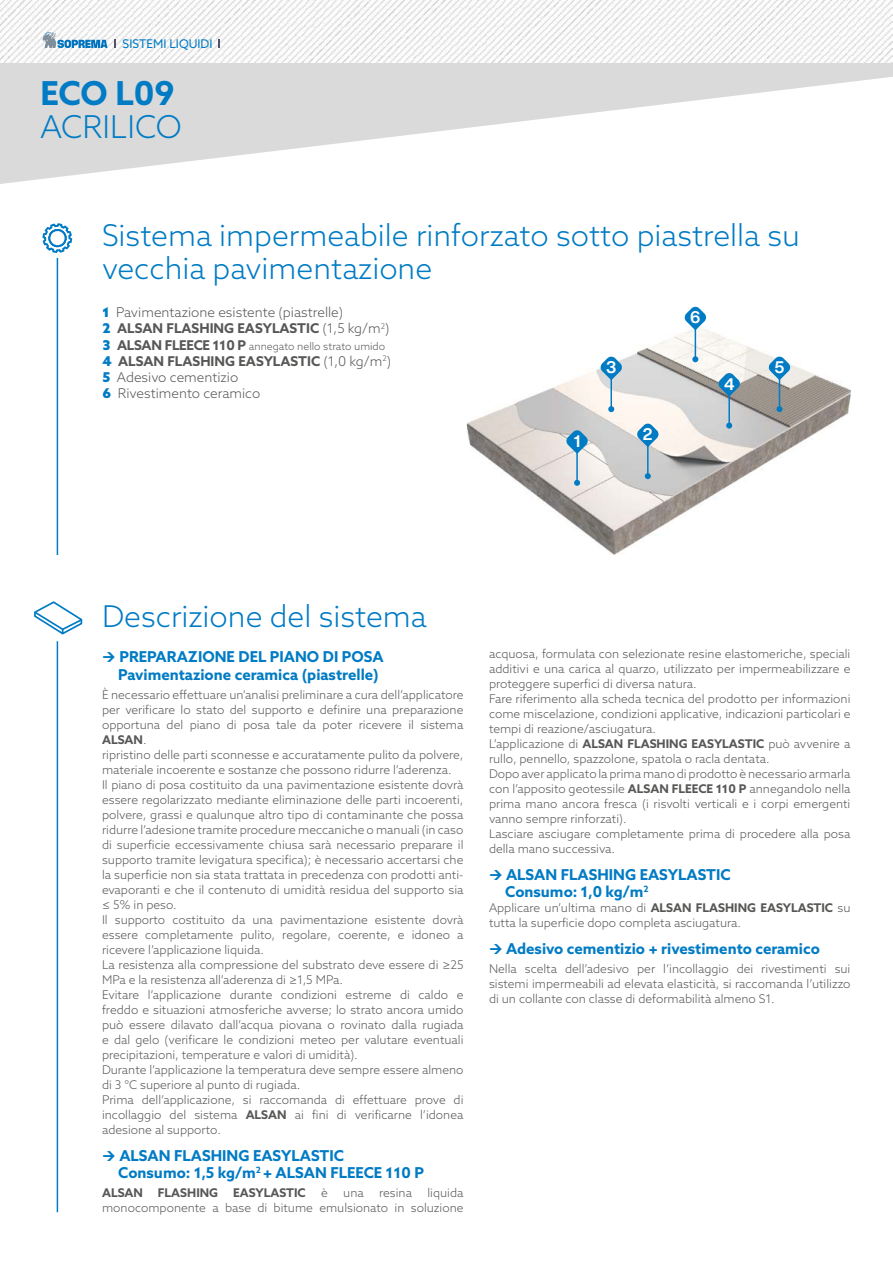
<style>
.page{position:relative;width:893px;height:1263px;background:#fff}
.page>*{position:absolute;margin:0;border:0;box-sizing:border-box;transform-origin:0 0}
.t1{font:700 33px "Azo Sans";letter-spacing:-.005em;color:#007bc4}
.t2{font:300 31.5px "Azo Sans";color:#007bc4}
.t3{font:300 30px/33px "Azo Sans";color:#007bc4}
.t4{font:700 16.5px "Helvetica Now Display";color:#fff}
.t5{font:700 15px/17.5px "Azo Sans";color:#007bc4}
.t6{font:300 13.5px/16.2px "Azo Sans";color:#575756}
.t7{font:300 12px/15px "Azo Sans";color:#575756}
.t8{font:700 12px "Azo Sans";color:#575756}
.t9{font:12px "Azo Sans";color:#007bc4}
.t10{font:300 10.5px "Azo Sans";color:#575756}
.s1{font-weight:900;color:#007bc4}
.s2{font-weight:700}
.s3{font-weight:900;font-size:13.5px;color:#007bc4}
.s4{font-weight:700;font-size:13.5px}
</style>
<div class="page">
<svg style="left:0;top:63px;width:893px;height:121px;fill:#dadada"></svg>
<img style="left:0;top:0;width:893px;height:63px">
<svg style="left:43px;top:32px;width:64px;height:16px"></svg>
<hr style="left:57px;top:258px;width:1px;height:297px;background:#007bc4">
<svg style="left:42px;top:223px;width:31px;height:30px"></svg>
<img style="left:466px;top:330px;width:384px;height:225px">
<svg style="left:600px;top:356px;width:22px;height:24px"></svg>
<hr style="left:610px;top:375px;width:2px;height:34px;background:#007bc4">
<svg style="left:608px;top:406px;width:6px;height:6px"></svg>
<svg style="left:637px;top:423px;width:22px;height:24px"></svg>
<hr style="left:647px;top:442px;width:2px;height:34px;background:#007bc4">
<svg style="left:645px;top:473px;width:6px;height:6px"></svg>
<svg style="left:566px;top:430px;width:22px;height:24px"></svg>
<hr style="left:576px;top:448px;width:2px;height:35px;background:#007bc4">
<svg style="left:574px;top:480px;width:6px;height:6px"></svg>
<svg style="left:718px;top:372px;width:22px;height:25px"></svg>
<hr style="left:728px;top:391px;width:2px;height:35px;background:#007bc4">
<svg style="left:726px;top:423px;width:6px;height:6px"></svg>
<svg style="left:34px;top:601px;width:49px;height:34px"></svg>
<hr style="left:57px;top:641px;width:1px;height:571px;background:#007bc4">
<svg style="left:768px;top:356px;width:23px;height:24px"></svg>
<hr style="left:779px;top:375px;width:1px;height:34px;background:#007bc4">
<svg style="left:776px;top:406px;width:6px;height:6px"></svg>
<svg style="left:684px;top:306px;width:22px;height:24px"></svg>
<hr style="left:695px;top:325px;width:1px;height:34px;background:#007bc4">
<svg style="left:692px;top:356px;width:6px;height:6px"></svg>
<p class="t9" style="left:123px;top:36px;width:91px">SISTEMI LIQUIDI</p>
<h1 class="t1" style="left:40px;top:71px;width:136px">ECO L09</h1>
<h2 class="t2" style="left:40px;top:106px;width:143px">ACRILICO</h2>
<h3 class="t3" style="left:102px;top:219px;width:699px">Sistema impermeabile rinforzato sotto piastrella su vecchia pavimentazione</h3>
<p class="t6" style="left:103px;top:304px;width:288px"><span class="s1">1</span> Pavimentazione esistente (piastrelle)<br><span class="s1">2</span> <span class="s2">ALSAN FLASHING EASYLASTIC</span> (1,5 kg/m<sup>2</sup>)</p>
<p class="t10" style="left:103px;top:339px;width:284px"><span class="s3">3</span> <span class="s4">ALSAN FLEECE 110 P</span> annegato nello strato umido</p>
<p class="t6" style="left:103px;top:353px;width:290px"><span class="s1">4</span> <span class="s2">ALSAN FLASHING EASYLASTIC</span> (1,0 kg/m<sup>2</sup>)<br><span class="s1">5</span> Adesivo cementizio<br><span class="s1">6</span> Rivestimento ceramico</p>
<h3 class="t4" style="left:606px;top:356px;width:12px">3</h3>
<h3 class="t4" style="left:643px;top:423px;width:11px">2</h3>
<h3 class="t4" style="left:690px;top:306px;width:12px">6</h3>
<h3 class="t4" style="left:774px;top:356px;width:11px">5</h3>
<h3 class="t4" style="left:724px;top:373px;width:12px">4</h3>
<h3 class="t4" style="left:574px;top:430px;width:8px">1</h3>
<h3 class="t3" style="left:102px;top:600px;width:326px">Descrizione del sistema</h3>
<p class="t5" style="left:118px;top:648px;width:267px">PREPARAZIONE DEL PIANO DI POSA<br>Pavimentazione ceramica (piastrelle)</p>
<p class="t7" style="left:102px;top:687px;width:363px">È necessario effettuare un’analisi preliminare a cura dell’applicatore per verificare lo stato del supporto e definire una preparazione opportuna del piano di posa tale da poter ricevere il sistema <span class="s2">ALSAN</span>.<br>ripristino delle parti sconnesse e accuratamente pulito da polvere, materiale incoerente e sostanze che possono ridurre l’aderenza.<br>Il piano di posa costituito da una pavimentazione esistente dovrà essere regolarizzato mediante eliminazione delle parti incoerenti, polvere, grassi e qualunque altro tipo di contaminante che possa ridurre l’adesione tramite procedure meccaniche o manuali (in caso di superficie eccessivamente chiusa sarà necessario preparare il supporto tramite levigatura specifica); è necessario accertarsi che la superficie non sia stata trattata in precedenza con prodotti anti&shy;evaporanti e che il contenuto di umidità residua del supporto sia ≤ 5% in peso.<br>Il supporto costituito da una pavimentazione esistente dovrà essere completamente pulito, regolare, coerente, e idoneo a ricevere l’applicazione liquida.<br>La resistenza alla compressione del substrato deve essere di ≥25<br>MPa e la resistenza all’aderenza di ≥1,5 MPa.<br>Evitare l’applicazione durante condizioni estreme di caldo e freddo e situazioni atmosferiche avverse; lo strato ancora umido può essere dilavato dall’acqua piovana o rovinato dalla rugiada e dal gelo (verificare le condizioni meteo per valutare eventuali precipitazioni, temperature e valori di umidità).<br>Durante l’applicazione la temperatura deve sempre essere almeno di 3 °C superiore al punto di rugiada.<br>Prima dell’applicazione, si raccomanda di effettuare prove di incollaggio del sistema <span class="s2">ALSAN</span> ai fini di verificarne l’idonea adesione al supporto.</p>
<p class="t5" style="left:118px;top:1146px;width:307px">ALSAN FLASHING EASYLASTIC<br>Consumo: 1,5 kg/m<sup>2</sup> + ALSAN FLEECE 110 P</p>
<p class="t8" style="left:102px;top:1185px;width:205px">ALSAN FLASHING EASYLASTIC</p>
<p class="t7" style="left:321px;top:1185px;width:8px">è</p>
<p class="t7" style="left:343px;top:1185px;width:22px">una</p>
<p class="t7" style="left:379px;top:1185px;width:34px">resina</p>
<p class="t7" style="left:102px;top:1185px;width:363px;text-align:right">liquida<br>monocomponente a base di bitume emulsionato in soluzione</p>
<p class="t7" style="left:489px;top:646px;width:363px">acquosa, formulata con selezionate resine elastomeriche, speciali additivi e una carica al quarzo, utilizzato per impermeabilizzare e proteggere superfici di diversa natura.<br>Fare riferimento alla scheda tecnica del prodotto per informazioni come miscelazione, condizioni applicative, indicazioni particolari e tempi di reazione/asciugatura.<br>L’applicazione di <span class="s2">ALSAN FLASHING EASYLASTIC</span> può avvenire a rullo, pennello, spazzolone, spatola o racla dentata.<br>Dopo aver applicato la prima mano di prodotto è necessario armarla con l’apposito geotessile <span class="s2">ALSAN FLEECE 110 P</span> annegandolo nella prima mano ancora fresca (i risvolti verticali e i corpi emergenti vanno sempre rinforzati).<br>Lasciare asciugare completamente prima di procedere alla posa della mano successiva.</p>
<p class="t5" style="left:505px;top:866px;width:227px;line-height:16.5px">ALSAN FLASHING EASYLASTIC<br>Consumo: 1,0 kg/m<sup>2</sup></p>
<p class="t7" style="left:489px;top:900px;width:363px">Applicare un’ultima mano di <span class="s2">ALSAN FLASHING EASYLASTIC</span> su tutta la superficie dopo completa asciugatura.</p>
<p class="t5" style="left:506px;top:939px;width:315px">Adesivo cementizio + rivestimento ceramico</p>
<p class="t7" style="left:489px;top:961px;width:363px;text-align:justify">Nella scelta dell’adesivo per l’incollaggio dei rivestimenti sui sistemi impermeabili ad elevata elasticità, si raccomanda l’utilizzo di un collante con classe di deformabilità almeno S1.</p>
</div>
